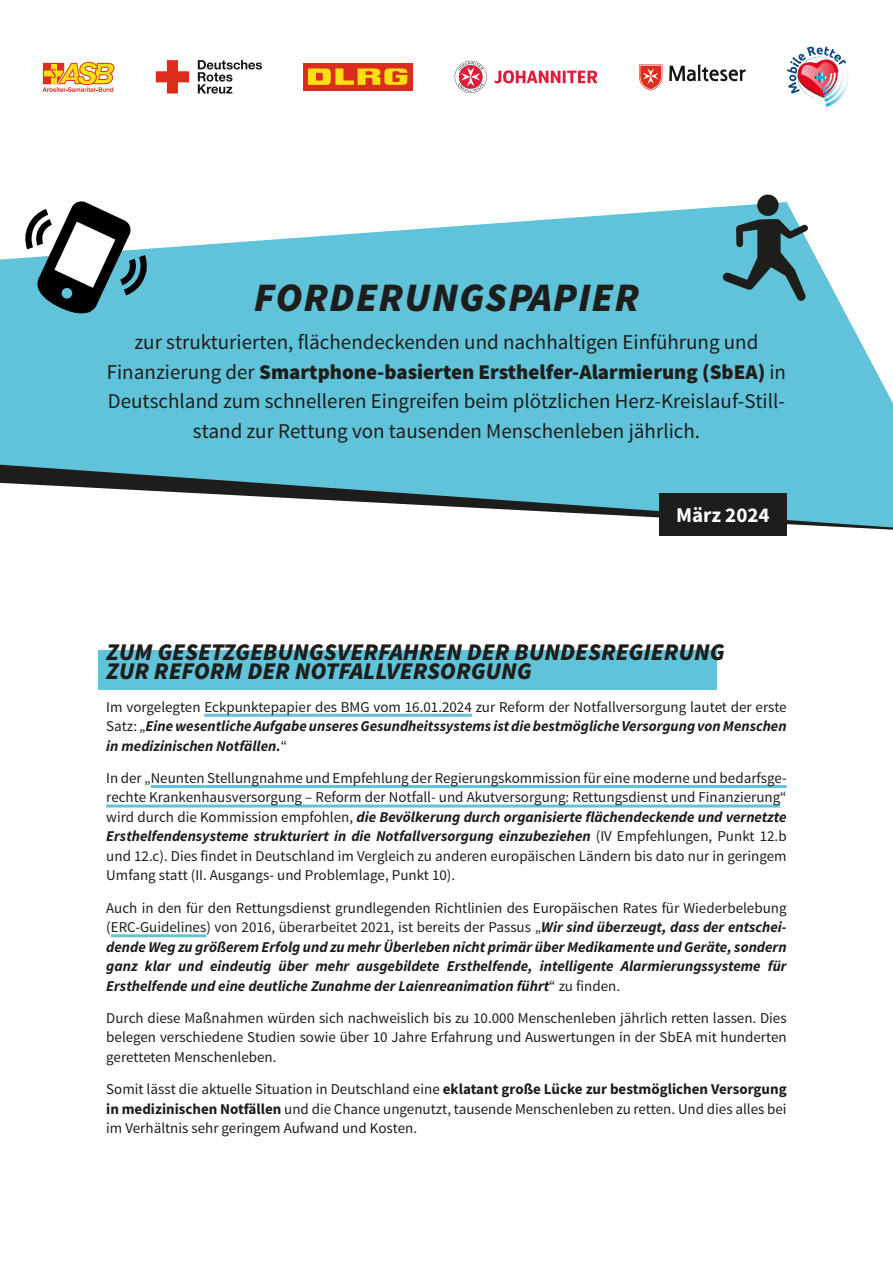
<style>
.page{position:relative;width:893px;height:1263px;background:#fff}
.page>*{position:absolute;margin:0;border:0;box-sizing:border-box;transform-origin:0 0}
.t1{font:italic 900 40.5px "Source Sans Pro";letter-spacing:.025em;color:#1d1d1b}
.t2{font:italic 900 24px/19.5px "Source Sans Pro";color:#1d1d1b}
.t3{font:21px/29.4px "Source Sans Pro";color:#1d1d1b;text-align:center}
.t4{font:700 21px "Source Sans Pro";color:#fff}
.t5{font:15px/19.5px "Source Sans Pro";color:#1d1d1b;text-align:justify}
.t6{font:italic 700 15px/19.5px "Source Sans Pro";color:#1d1d1b;text-align:justify}
.s1{font-weight:900}
.s2{font-weight:400;font-style:normal}
.s3{font-weight:700;font-style:italic}
.s4{font-weight:700}
</style>
<div class="page">
<svg style="left:0;top:202px;width:893px;height:325px;fill:#61c3d9"></svg>
<div style="left:98px;top:650px;width:618px;height:39px;background:#61c3d9"></div>
<hr style="left:204px;top:714px;width:268px;height:3px;background:#61c3d9">
<hr style="left:151px;top:785px;width:636px;height:3px;background:#61c3d9">
<hr style="left:106px;top:804px;width:674px;height:3px;background:#61c3d9">
<hr style="left:111px;top:934px;width:95px;height:3px;background:#61c3d9">
<svg style="left:43px;top:62px;width:71px;height:30px"></svg>
<svg style="left:787px;top:47px;width:62px;height:60px"></svg>
<svg style="left:639px;top:64px;width:23px;height:26px"></svg>
<svg style="left:669px;top:64px;width:77px;height:17px"></svg>
<svg style="left:156px;top:60px;width:33px;height:34px"></svg>
<svg style="left:198px;top:60px;width:64px;height:34px"></svg>
<div style="left:303px;top:63px;width:110px;height:27px;background:#dc2c1f"></div>
<svg style="left:308px;top:68px;width:99px;height:17px"></svg>
<svg style="left:455px;top:61px;width:143px;height:32px"></svg>
<div style="left:659px;top:493px;width:128px;height:43px;background:#1d1d1b"></div>
<svg style="left:24px;top:201px;width:124px;height:115px"></svg>
<svg style="left:722px;top:219px;width:86px;height:82px;background:#4a8693"></svg>
<div style="left:757px;top:195px;width:22px;height:21px;background:#1d1d1b;border-radius:50%"></div>
<h1 class="t1" style="left:254px;top:270px;width:387px">FORDERUNGSPAPIER</h1>
<p class="t3" style="left:107px;top:328px;width:681px">zur strukturierten, flächendeckenden und nachhaltigen Einführung und Finanzierung der <span class="s1">Smartphone-basierten Ersthelfer-Alarmierung (SbEA)</span> in Deutschland zum schnelleren Eingreifen beim plötzlichen Herz-Kreislauf-Still&shy;stand zur Rettung von tausenden Menschenleben jährlich.</p>
<h3 class="t4" style="left:676px;top:501px;width:95px">März 2024</h3>
<h2 class="t2" style="left:106px;top:641px;width:620px">ZUM GESETZGEBUNGSVERFAHREN DER BUNDESREGIERUNG<br>ZUR REFORM DER NOTFALLVERSORGUNG</h2>
<p class="t6" style="left:106px;top:696px;width:682px"><span class="s2">Im vorgelegten Eckpunktepapier des BMG vom 16.01.2024 zur Reform der Notfallversorgung lautet der erste Satz: „</span>Eine wesentliche Aufgabe unseres Gesundheitssystems ist die bestmögliche Versorgung von Menschen in medizinischen Notfällen.<span class="s2">“</span></p>
<p class="t5" style="left:106px;top:768px;width:682px">In der „Neunten Stellungnahme und Empfehlung der Regierungskommission für eine moderne und bedarfsge&shy;rechte Krankenhausversorgung – Reform der Notfall- und Akutversorgung: Rettungsdienst und Finanzierung“ wird durch die Kommission empfohlen, <span class="s3">die Bevölkerung durch organisierte flächendeckende und vernetzte Ersthelfendensysteme strukturiert in die Notfallversorgung einzubeziehen</span> (IV Empfehlungen, Punkt 12.b und 12.c). Dies findet in Deutschland im Vergleich zu anderen europäischen Ländern bis dato nur in geringem Umfang statt (II. Ausgangs- und Problemlage, Punkt 10).</p>
<p class="t6" style="left:106px;top:897px;width:682px"><span class="s2">Auch in den für den Rettungsdienst grundlegenden Richtlinien des Europäischen Rates für Wiederbelebung (ERC-Guidelines) von 2016, überarbeitet 2021, ist bereits der Passus „</span>Wir sind überzeugt, dass der entschei&shy;dende Weg zu größerem Erfolg und zu mehr Überleben nicht primär über Medikamente und Geräte, sondern ganz klar und eindeutig über mehr ausgebildete Ersthelfende, intelligente Alarmierungssysteme für Ersthelfende und eine deutliche Zunahme der Laienreanimation führt<span class="s2">“ zu finden.</span></p>
<p class="t5" style="left:106px;top:1008px;width:682px">Durch diese Maßnahmen würden sich nachweislich bis zu 10.000 Menschenleben jährlich retten lassen. Dies belegen verschiedene Studien sowie über 10 Jahre Erfahrung und Auswertungen in der SbEA mit hunderten geretteten Menschenleben.</p>
<p class="t5" style="left:106px;top:1079px;width:682px">Somit lässt die aktuelle Situation in Deutschland eine <span class="s4">eklatant große Lücke zur bestmöglichen Versorgung in medizinischen Notfällen</span> und die Chance ungenutzt, tausende Menschenleben zu retten. Und dies alles bei im Verhältnis sehr geringem Aufwand und Kosten.</p>
</div>
